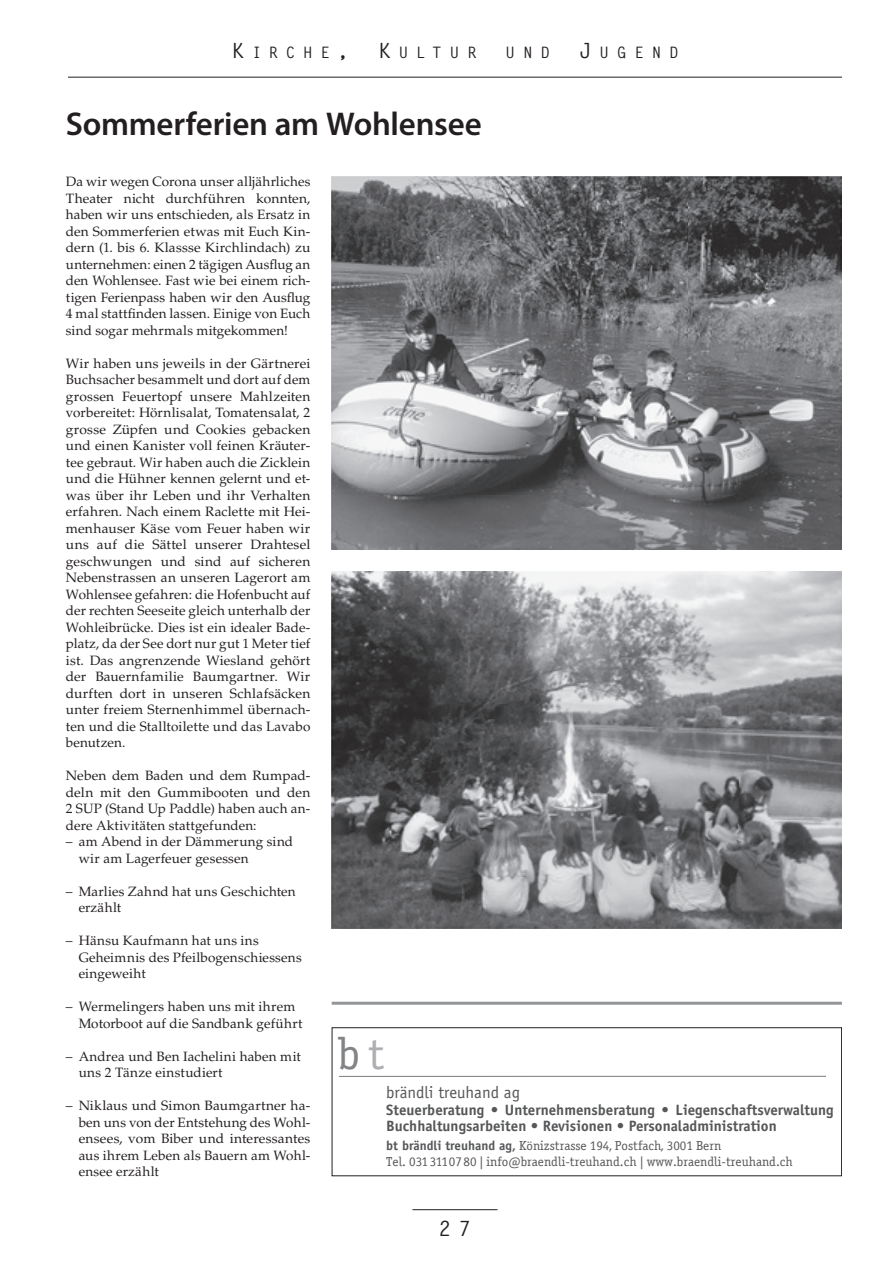
<style>
.page{position:relative;width:893px;height:1263px;background:#fff}
.page>*{position:absolute;margin:0;border:0;box-sizing:border-box;transform-origin:0 0}
.t1{font:44.85px "Officina Serif";color:#828487}
.t2{font:600 33px "Myriad Pro";letter-spacing:-.005em;color:#231f20}
.t3{font:700 21px "Letter Gothic Std";color:#231f20}
.t4{font:16.8px "Officina Sans";letter-spacing:-.005em;color:#565759}
.t5{font:700 15.75px "Letter Gothic Std";letter-spacing:.505em;color:#231f20}
.t6{font:700 15px/15.3px "Officina Sans Std";color:#565759}
.t7{font:13.5px/16.5px "Palatino LT Std";letter-spacing:.015em;color:#231f20}
.t8{font:13.05px/15.3px "Officina Serif CTT";color:#565759}
.t9{font:10.2px/11.6px "Officina Sans";color:#565759}
.s1{font-size:21px}
.s2{color:#aeafb3}
.s3{font-family:"Officina Sans Std";font-weight:700}
.s4{font-family:"Officina Serif Std";font-size:12.45px}
</style>
<div class="page">
<hr style="left:412px;top:1209px;width:85px;height:1px;background:#231f20">
<hr style="left:68px;top:77px;width:774px;height:1px;background:#231f20">
<img style="left:332px;top:572px;width:510px;height:357px">
<img style="left:332px;top:176px;width:510px;height:373px">
<hr style="left:339px;top:1076px;width:486px;height:1px;background:#828487">
<div style="left:332px;top:1027px;width:510px;height:149px;border:1px solid #231f20"></div>
<hr style="left:332px;top:1002px;width:510px;height:3px;background:#939598">
<p class="t5" style="left:231px;top:42px;width:119px"><span class="s1">K</span>IRCHE<span class="s1">,</span></p>
<p class="t5" style="left:378px;top:42px;width:100px"><span class="s1">K</span>ULTUR</p>
<p class="t5" style="left:506px;top:42px;width:46px">UND</p>
<p class="t5" style="left:579px;top:42px;width:101px"><span class="s1">J</span>UGEND</p>
<h2 class="t2" style="left:66px;top:103px;width:417px">Sommerferien am Wohlensee</h2>
<p class="t7" style="left:66px;top:173px;width:246px;text-align:justify">Da wir wegen Corona unser alljährliches Theater nicht durchführen konnten, haben wir uns entschieden, als Ersatz in den Sommerferien etwas mit Euch Kin&shy;dern (1. bis 6. Klassse Kirchlindach) zu unternehmen: einen 2 tägigen Ausflug an den Wohlensee. Fast wie bei einem rich&shy;tigen Ferienpass haben wir den Ausflug 4 mal stattfinden lassen. Einige von Euch sind sogar mehrmals mitgekommen!</p>
<p class="t7" style="left:66px;top:355px;width:246px;text-align:justify">Wir haben uns jeweils in der Gärtnerei Buchsacher besammelt und dort auf dem grossen Feuertopf unsere Mahlzeiten vorbereitet: Hörnlisalat, Tomatensalat, 2 grosse Züpfen und Cookies gebacken und einen Kanister voll feinen Kräuter&shy;tee gebraut. Wir haben auch die Zicklein und die Hühner kennen gelernt und et&shy;was über ihr Leben und ihr Verhalten erfahren. Nach einem Raclette mit Hei&shy;menhauser Käse vom Feuer haben wir uns auf die Sättel unserer Drahtesel geschwungen und sind auf sicheren Nebenstrassen an unseren Lagerort am Wohlensee gefahren: die Hofenbucht auf der rechten Seeseite gleich unterhalb der Wohleibrücke. Dies ist ein idealer Bade&shy;platz, da der See dort nur gut 1 Meter tief ist. Das angrenzende Wiesland gehört der Bauernfamilie Baumgartner. Wir durften dort in unseren Schlafsäcken unter freiem Sternenhimmel übernach&shy;ten und die Stalltoilette und das Lavabo benutzen.</p>
<p class="t7" style="left:66px;top:767px;width:246px;text-align:justify">Neben dem Baden und dem Rumpad&shy;deln mit den Gummibooten und den 2 SUP (Stand Up Paddle) haben auch an&shy;dere Aktivitäten stattgefunden:</p>
<p class="t7" style="left:79px;top:833px;width:216px;text-indent:-13px">– am Abend in der Dämmerung sind wir am Lagerfeuer gesessen</p>
<p class="t7" style="left:79px;top:883px;width:219px;text-indent:-13px">– Marlies Zahnd hat uns Geschichten erzählt</p>
<p class="t7" style="left:79px;top:932px;width:225px;text-indent:-13px">– Hänsu Kaufmann hat uns ins<br>Geheimnis des Pfeilbogenschiessens eingeweiht</p>
<p class="t7" style="left:79px;top:998px;width:225px;text-indent:-13px">– Wermelingers haben uns mit ihrem<br>Motorboot auf die Sandbank geführt</p>
<p class="t7" style="left:79px;top:1048px;width:224px;text-indent:-13px">– Andrea und Ben Iachelini haben mit uns 2 Tänze einstudiert</p>
<p class="t7" style="left:79px;top:1097px;width:233px;text-align:justify;text-indent:-13px">– Niklaus und Simon Baumgartner ha&shy;ben uns von der Entstehung des Wohl&shy;ensees, vom Biber und interessantes aus ihrem Leben als Bauern am Wohl&shy;ensee erzählt</p>
<h1 class="t1" style="left:338px;top:1028px;width:49px">b<span class="s2">t</span></h1>
<p class="t4" style="left:386px;top:1082px;width:135px">brändli treuhand ag</p>
<p class="t9" style="left:386px;top:1105px;width:181px">Fachmann im Finanz- und Rechnungswesen mit eidg. Fachausweis</p>
<p class="t6" style="left:386px;top:1102px;width:449px">Steuerberatung • Unternehmensberatung • Liegenschaftsverwaltung<br>Buchhaltungsarbeiten • Revisionen • Personaladministration</p>
<p class="t8" style="left:386px;top:1138px;width:408px"><span class="s3">bt brändli treuhand ag,</span> K<span class="s4">ö</span>nizstrasse 194, Postfach, 3001 Bern<br>Tel. 031 311 07 80 | info@braendli-treuhand.ch | www.braendli-treuhand.ch</p>
<h3 class="t3" style="left:439px;top:1215px;width:34px">2 7</h3>
</div>
